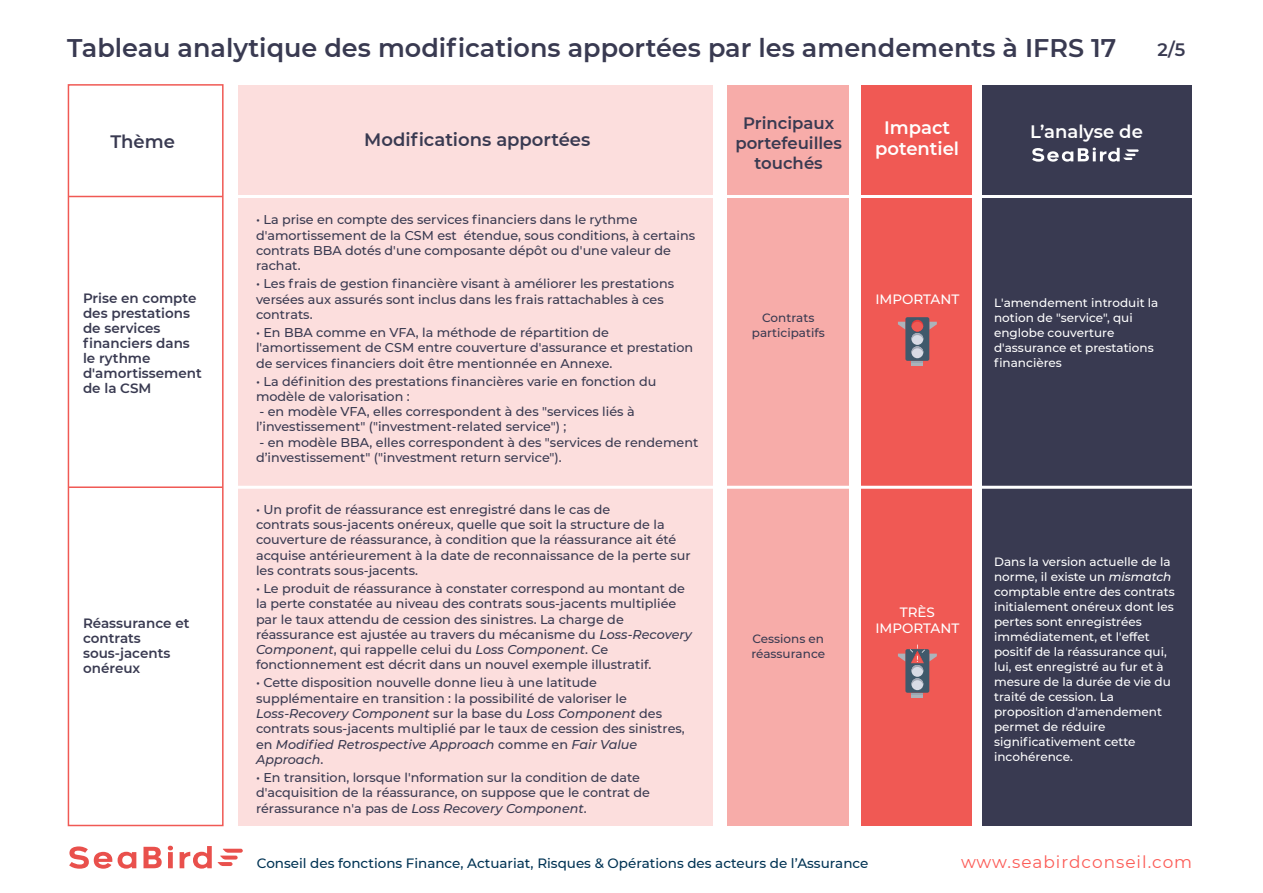
<style>
.page{position:relative;width:1263px;height:893px;background:#fff}
.page>*{position:absolute;margin:0;border:0;box-sizing:border-box;transform-origin:0 0}
.t1{font:600 25.5px "Montserrat";color:#393a51}
.t2{font:600 18px "Montserrat";color:#393a51}
.t3{font:600 18px/21.6px "Montserrat";color:#fff;text-align:center}
.t4{font:16.95px "Montserrat";letter-spacing:.06em;color:#fc5c57}
.t5{font:600 16.5px/19.8px "Montserrat";color:#393a51;text-align:center}
.t6{font:600 13.5px/15px "Montserrat";color:#393a51}
.t7{font:500 13.5px "Montserrat";color:#003354}
.t8{font:500 13.5px/16.2px "Montserrat";color:#fff;text-align:center}
.t9{font:500 12.75px/15.3px "Montserrat";color:#393a51}
.t10{font:500 12px/15px "Montserrat";color:#fff}
.t11{font:500 12px/15px "Montserrat";color:#393a51;text-align:center}
.s1{font-style:italic}
</style>
<div class="page">
<div style="left:68px;top:84px;width:156px;height:742px;border:2px solid #f05954"></div>
<div style="left:727px;top:85px;width:122px;height:740px;background:#f7aca9"></div>
<div style="left:861px;top:85px;width:111px;height:740px;background:#f05954"></div>
<div style="left:238px;top:85px;width:474px;height:740px;background:#fcdedd"></div>
<div style="left:982px;top:85px;width:210px;height:740px;background:#393a51"></div>
<hr style="left:232px;top:195px;width:960px;height:3px;background:#fff">
<hr style="left:233px;top:486px;width:959px;height:3px;background:#fff">
<hr style="left:69px;top:486px;width:154px;height:2px;background:#f05954">
<hr style="left:69px;top:196px;width:154px;height:1px;background:#f05954">
<svg style="left:69px;top:846px;width:43px;height:23px"></svg>
<svg style="left:118px;top:852px;width:18px;height:17px"></svg>
<svg style="left:143px;top:847px;width:19px;height:21px"></svg>
<svg style="left:168px;top:846px;width:5px;height:22px"></svg>
<svg style="left:180px;top:846px;width:32px;height:23px"></svg>
<svg style="left:218px;top:849px;width:25px;height:17px"></svg>
<svg style="left:898px;top:322px;width:7px;height:7px"></svg>
<svg style="left:929px;top:322px;width:8px;height:8px"></svg>
<div style="left:905px;top:317px;width:24px;height:44px;background:#40596b;border-radius:2px"></div>
<svg style="left:911px;top:362px;width:12px;height:3px"></svg>
<svg style="left:911px;top:361px;width:12px;height:1px"></svg>
<svg style="left:911px;top:320px;width:12px;height:12px"></svg>
<div style="left:911px;top:333px;width:12px;height:12px;background:#d8dbe5;border-radius:50%"></div>
<div style="left:911px;top:346px;width:12px;height:12px;background:#d8dbe5;border-radius:50%"></div>
<div style="left:911px;top:322px;width:12px;height:10px;background:#f05954;border-radius:50%"></div>
<svg style="left:911px;top:333px;width:12px;height:7px"></svg>
<svg style="left:911px;top:346px;width:12px;height:7px"></svg>
<div style="left:905px;top:649px;width:24px;height:44px;background:#40596b;border-radius:2px"></div>
<svg style="left:911px;top:694px;width:12px;height:3px"></svg>
<svg style="left:911px;top:693px;width:12px;height:1px"></svg>
<div style="left:911px;top:665px;width:12px;height:12px;background:#d8dbe5;border-radius:50%"></div>
<div style="left:911px;top:678px;width:12px;height:12px;background:#d8dbe5;border-radius:50%"></div>
<svg style="left:911px;top:678px;width:12px;height:7px"></svg>
<svg style="left:898px;top:644px;width:39px;height:28px"></svg>
<svg style="left:1032px;top:148px;width:107px;height:14px"></svg>
<h1 class="t1" style="left:67px;top:30px;width:1051px">Tableau analytique des modifications apportées par les amendements à IFRS 17</h1>
<h2 class="t2" style="left:1157px;top:37px;width:29px">2/5</h2>
<h2 class="t2" style="left:110px;top:128px;width:66px">Thème</h2>
<h2 class="t2" style="left:364px;top:127px;width:228px">Modifications apportées</h2>
<p class="t5" style="left:735px;top:112px;width:108px">Principaux portefeuilles touchés</p>
<h2 class="t3" style="left:875px;top:116px;width:86px">Impact potentiel</h2>
<h2 class="t3" style="left:1030px;top:120px;width:114px">L’analyse de</h2>
<p class="t6" style="left:83px;top:290px;width:120px">Prise en compte des prestations de services financiers dans le rythme d'amortissement de la CSM</p>
<p class="t6" style="left:83px;top:615px;width:108px">Réassurance et contrats sous-jacents onéreux</p>
<p class="t9" style="left:256px;top:212px;width:441px">• La prise en compte des services financiers dans le rythme d'amortissement de la CSM est étendue, sous conditions, à certains contrats BBA dotés d'une composante dépôt ou d'une valeur de rachat.</p>
<p class="t9" style="left:256px;top:276px;width:420px">• Les frais de gestion financière visant à améliorer les prestations versées aux assurés sont inclus dans les frais rattachables à ces contrats.</p>
<p class="t9" style="left:256px;top:324px;width:439px">• En BBA comme en VFA, la méthode de répartition de l'amortissement de CSM entre couverture d'assurance et prestation de services financiers doit être mentionnée en Annexe.</p>
<p class="t9" style="left:256px;top:373px;width:402px">• La définition des prestations financières varie en fonction du modèle de valorisation :</p>
<p class="t9" style="left:256px;top:403px;width:380px">- en modèle VFA, elles correspondent à des "services liés à l’investissement" ("investment-related service") ;</p>
<p class="t9" style="left:256px;top:434px;width:444px">- en modèle BBA, elles correspondent à des "services de rendement d’investissement" ("investment return service").</p>
<p class="t9" style="left:256px;top:501px;width:436px">• Un profit de réassurance est enregistré dans le cas de<br>contrats sous-jacents onéreux, quelle que soit la structure de la couverture de réassurance, à condition que la réassurance ait été acquise antérieurement à la date de reconnaissance de la perte sur les contrats sous-jacents.</p>
<p class="t9" style="left:256px;top:580px;width:437px">• Le produit de réassurance à constater correspond au montant de la perte constatée au niveau des contrats sous-jacents multipliée par le taux attendu de cession des sinistres. La charge de réassurance est ajustée au travers du mécanisme du <span class="s1">Loss-Recovery Component</span>, qui rappelle celui du <span class="s1">Loss Component</span>. Ce fonctionnement est décrit dans un nouvel exemple illustratif.</p>
<p class="t9" style="left:256px;top:675px;width:430px">• Cette disposition nouvelle donne lieu à une latitude supplémentaire en transition : la possibilité de valoriser le <span class="s1">Loss-Recovery Component</span> sur la base du <span class="s1">Loss Component</span> des contrats sous-jacents multiplié par le taux de cession des sinistres, en <span class="s1">Modified Retrospective Approach</span> comme en <span class="s1">Fair Value Approach</span>.</p>
<p class="t9" style="left:256px;top:769px;width:396px">• En transition, lorsque l'nformation sur la condition de date d'acquisition de la réassurance, on suppose que le contrat de rérassurance n'a pas de <span class="s1">Loss Recovery Component</span>.</p>
<p class="t11" style="left:752px;top:310px;width:74px">Contrats participatifs</p>
<p class="t8" style="left:875px;top:290px;width:86px">IMPORTANT</p>
<p class="t10" style="left:994px;top:295px;width:166px">L'amendement introduit la notion de "service", qui englobe couverture d'assurance et prestations financières</p>
<p class="t11" style="left:751px;top:630px;width:75px;text-align:left">Cessions en réassurance</p>
<p class="t8" style="left:875px;top:603px;width:86px">TRÈS<br>IMPORTANT</p>
<p class="t10" style="left:994px;top:554px;width:182px">Dans la version actuelle de la norme, il existe un <span class="s1">mismatch </span>comptable entre des contrats initialement onéreux dont les pertes sont enregistrées immédiatement, et l'effet positif de la réassurance qui, lui, est enregistré au fur et à mesure de la durée de vie du traité de cession. La proposition d'amendement permet de réduire significativement cette incohérence.</p>
<p class="t7" style="left:257px;top:854px;width:613px">Conseil des fonctions Finance, Actuariat, Risques &amp; Opérations des acteurs de l’Assurance</p>
<h3 class="t4" style="left:961px;top:850px;width:233px">www.seabirdconseil.com</h3>
</div>
